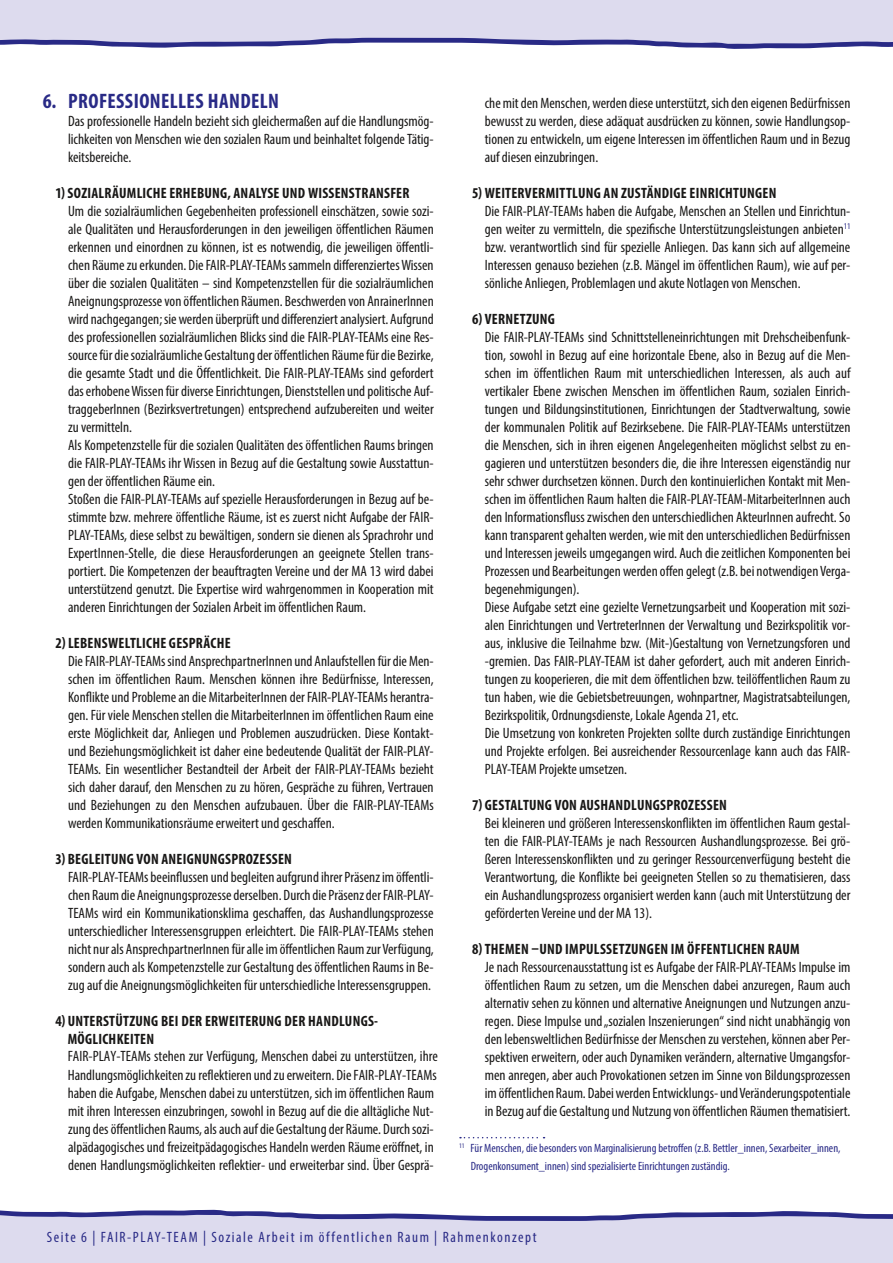
<style>
.page{position:relative;width:893px;height:1263px;background:#fff}
.page>*{position:absolute;margin:0;border:0;box-sizing:border-box;transform-origin:0 0}
.t1{font:700 condensed 21px "Myriad Pro";letter-spacing:.02em;color:#292a86}
.t2{font:condensed 15px/18px "Myriad Pro";color:#181716;text-align:justify}
.t3{font:700 condensed 15px "Myriad Pro";letter-spacing:.015em;color:#181716}
.t4{font:condensed 15px "Myriad Pro";letter-spacing:.105em;color:#292a86}
.t5{font:condensed 12px/18px "Myriad Pro";color:#292a86}
.s1{font-weight:700}
</style>
<div class="page">
<div style="left:0;top:1223px;width:893px;height:40px;background:#dddbee"></div>
<svg style="left:0;top:1209px;width:893px;height:14px"></svg>
<div style="left:0;top:0;width:893px;height:36px;background:#dddbee"></div>
<svg style="left:0;top:36px;width:893px;height:13px"></svg>
<svg style="left:460px;top:1137px;width:85px;height:1px"></svg>
<h2 class="t1" style="left:43px;top:88px;width:238px">6. PROFESSIONELLES HANDELN</h2>
<p class="t2" style="left:68px;top:112px;width:367px">Das professionelle Handeln bezieht sich gleichermaßen auf die Handlungsmög&shy;lichkeiten von Menschen wie den sozialen Raum und beinhaltet folgende Tätig&shy;keitsbereiche.</p>
<h3 class="t3" style="left:55px;top:184px;width:356px">1) SOZIALRÄUMLICHE ERHEBUNG, ANALYSE UND WISSENSTRANSFER</h3>
<p class="t2" style="left:68px;top:202px;width:367px;text-align:left">Um die sozialräumlichen Gegebenheiten professionell einschätzen, sowie sozi&shy;ale Qualitäten und Herausforderungen in den jeweiligen öffentlichen Räumen erkennen und einordnen zu können, ist es notwendig, die jeweiligen öffentli&shy;chen Räume zu erkunden. Die FAIR-PLAY-TEAMs sammeln differenziertes Wissen über die sozialen Qualitäten – sind Kompetenzstellen für die sozialräumlichen Aneignungsprozesse von öffentlichen Räumen. Beschwerden von AnrainerInnen wird nachgegangen; sie werden überprüft und differenziert analysiert. Aufgrund des professionellen sozialräumlichen Blicks sind die FAIR-PLAY-TEAMs eine Res&shy;source für die sozialräumliche Gestaltung der öffentlichen Räume für die Bezirke, die gesamte Stadt und die Öffentlichkeit. Die FAIR-PLAY-TEAMs sind gefordert das erhobene Wissen für diverse Einrichtungen, Dienststellen und politische Auf&shy;traggeberInnen (Bezirksvertretungen) entsprechend aufzubereiten und weiter zu vermitteln.<br>Als Kompetenzstelle für die sozialen Qualitäten des öffentlichen Raums bringen die FAIR-PLAY-TEAMs ihr Wissen in Bezug auf die Gestaltung sowie Ausstattun&shy;gen der öffentlichen Räume ein.<br>Stoßen die FAIR-PLAY-TEAMs auf spezielle Herausforderungen in Bezug auf be&shy;stimmte bzw. mehrere öffentliche Räume, ist es zuerst nicht Aufgabe der FAIR-PLAY-TEAMs, diese selbst zu bewältigen, sondern sie dienen als Sprachrohr und ExpertInnen-Stelle, die diese Herausforderungen an geeignete Stellen trans&shy;portiert. Die Kompetenzen der beauftragten Vereine und der MA 13 wird dabei unterstützend genutzt. Die Expertise wird wahrgenommen in Kooperation mit anderen Einrichtungen der Sozialen Arbeit im öffentlichen Raum.</p>
<h3 class="t3" style="left:55px;top:634px;width:177px">2) LEBENSWELTLICHE GESPRÄCHE</h3>
<p class="t2" style="left:68px;top:652px;width:367px">Die FAIR-PLAY-TEAMs sind AnsprechpartnerInnen und Anlaufstellen für die Men&shy;schen im öffentlichen Raum. Menschen können ihre Bedürfnisse, Interessen, Konflikte und Probleme an die MitarbeiterInnen der FAIR-PLAY-TEAMs herantra&shy;gen. Für viele Menschen stellen die MitarbeiterInnen im öffentlichen Raum eine erste Möglichkeit dar, Anliegen und Problemen auszudrücken. Diese Kontakt&shy;und Beziehungsmöglichkeit ist daher eine bedeutende Qualität der FAIR-PLAY-TEAMs. Ein wesentlicher Bestandteil der Arbeit der FAIR-PLAY-TEAMs bezieht sich daher darauf, den Menschen zu zu hören, Gespräche zu führen, Vertrauen und Beziehungen zu den Menschen aufzubauen. Über die FAIR-PLAY-TEAMs werden Kommunikationsräume erweitert und geschaffen.</p>
<h3 class="t3" style="left:55px;top:850px;width:238px">3) BEGLEITUNG VON ANEIGNUNGSPROZESSEN</h3>
<p class="t2" style="left:68px;top:868px;width:367px">FAIR-PLAY-TEAMs beeinflussen und begleiten aufgrund ihrer Präsenz im öffentli&shy;chen Raum die Aneignungsprozesse derselben. Durch die Präsenz der FAIR-PLAY-TEAMs wird ein Kommunikationsklima geschaffen, das Aushandlungsprozesse unterschiedlicher Interessensgruppen erleichtert. Die FAIR-PLAY-TEAMs stehen nicht nur als AnsprechpartnerInnen für alle im öffentlichen Raum zur Verfügung, sondern auch als Kompetenzstelle zur Gestaltung des öffentlichen Raums in Be&shy;zug auf die Aneignungsmöglichkeiten für unterschiedliche Interessensgruppen.</p>
<h3 class="t3" style="left:55px;top:1011px;width:324px">4)UNTERSTÜTZUNG BEI DER ERWEITERUNG DER HANDLUNGS-</h3>
<p class="t2" style="left:68px;top:1030px;width:372px;text-align:left"><span class="s1">MÖGLICHKEITEN<br></span>FAIR-PLAY-TEAMs stehen zur Verfügung, Menschen dabei zu unterstützen, ihre Handlungsmöglichkeiten zu reflektieren und zu erweitern. Die FAIR-PLAY-TEAMs haben die Aufgabe, Menschen dabei zu unterstützen, sich im öffentlichen Raum mit ihren Interessen einzubringen, sowohl in Bezug auf die die alltägliche Nut&shy;zung des öffentlichen Raums, als auch auf die Gestaltung der Räume. Durch sozi&shy;alpädagogisches und freizeitpädagogisches Handeln werden Räume eröffnet, in denen Handlungsmöglichkeiten reflektier- und erweiterbar sind. Über Gesprä-</p>
<p class="t2" style="left:485px;top:94px;width:367px">che mit den Menschen, werden diese unterstützt, sich den eigenen Bedürfnissen bewusst zu werden, diese adäquat ausdrücken zu können, sowie Handlungsop&shy;tionen zu entwickeln, um eigene Interessen im öffentlichen Raum und in Bezug auf diesen einzubringen.</p>
<h3 class="t3" style="left:472px;top:184px;width:306px">5) WEITERVERMITTLUNG AN ZUSTÄNDIGE EINRICHTUNGEN</h3>
<p class="t2" style="left:485px;top:202px;width:367px">Die FAIR-PLAY-TEAMs haben die Aufgabe, Menschen an Stellen und Einrichtun&shy;gen weiter zu vermitteln, die spezifische Unterstützungsleistungen anbieten<sup>11 </sup>bzw. verantwortlich sind für spezielle Anliegen. Das kann sich auf allgemeine Interessen genauso beziehen (z.B. Mängel im öffentlichen Raum), wie auf per&shy;sönliche Anliegen, Problemlagen und akute Notlagen von Menschen.</p>
<h3 class="t3" style="left:472px;top:310px;width:84px">6) VERNETZUNG</h3>
<p class="t2" style="left:485px;top:328px;width:367px;text-align:left">Die FAIR-PLAY-TEAMs sind Schnittstelleneinrichtungen mit Drehscheibenfunk&shy;tion, sowohl in Bezug auf eine horizontale Ebene, also in Bezug auf die Men&shy;schen im öffentlichen Raum mit unterschiedlichen Interessen, als auch auf vertikaler Ebene zwischen Menschen im öffentlichen Raum, sozialen Einrich&shy;tungen und Bildungsinstitutionen, Einrichtungen der Stadtverwaltung, sowie der kommunalen Politik auf Bezirksebene. Die FAIR-PLAY-TEAMs unterstützen die Menschen, sich in ihren eigenen Angelegenheiten möglichst selbst zu en&shy;gagieren und unterstützen besonders die, die ihre Interessen eigenständig nur sehr schwer durchsetzen können. Durch den kontinuierlichen Kontakt mit Men&shy;schen im öffentlichen Raum halten die FAIR-PLAY-TEAM-MitarbeiterInnen auch den Informationsfluss zwischen den unterschiedlichen AkteurInnen aufrecht. So kann transparent gehalten werden, wie mit den unterschiedlichen Bedürfnissen und Interessen jeweils umgegangen wird. Auch die zeitlichen Komponenten bei Prozessen und Bearbeitungen werden offen gelegt (z.B. bei notwendigen Verga&shy;begenehmigungen).<br>Diese Aufgabe setzt eine gezielte Vernetzungsarbeit und Kooperation mit sozi&shy;alen Einrichtungen und VertreterInnen der Verwaltung und Bezirkspolitik vor&shy;aus, inklusive die Teilnahme bzw. (Mit-)Gestaltung von Vernetzungsforen und -gremien. Das FAIR-PLAY-TEAM ist daher gefordert, auch mit anderen Einrich&shy;tungen zu kooperieren, die mit dem öffentlichen bzw. teilöffentlichen Raum zu tun haben, wie die Gebietsbetreuungen, wohnpartner, Magistratsabteilungen, Bezirkspolitik, Ordnungsdienste, Lokale Agenda 21, etc.<br>Die Umsetzung von konkreten Projekten sollte durch zuständige Einrichtungen und Projekte erfolgen. Bei ausreichender Ressourcenlage kann auch das FAIR-PLAY-TEAM Projekte umsetzen.</p>
<h3 class="t3" style="left:472px;top:796px;width:256px">7) GESTALTUNG VON AUSHANDLUNGSPROZESSEN</h3>
<p class="t2" style="left:485px;top:814px;width:367px">Bei kleineren und größeren Interessenskonflikten im öffentlichen Raum gestal&shy;ten die FAIR-PLAY-TEAMs je nach Ressourcen Aushandlungsprozesse. Bei grö&shy;ßeren Interessenskonflikten und zu geringer Ressourcenverfügung besteht die Verantwortung, die Konflikte bei geeigneten Stellen so zu thematisieren, dass ein Aushandlungsprozess organisiert werden kann (auch mit Unterstützung der geförderten Vereine und der MA 13).</p>
<h3 class="t3" style="left:472px;top:940px;width:329px">8) THEMEN –UND IMPULSSETZUNGEN IM ÖFFENTLICHEN RAUM</h3>
<p class="t2" style="left:485px;top:958px;width:367px">Je nach Ressourcenausstattung ist es Aufgabe der FAIR-PLAY-TEAMs Impulse im öffentlichen Raum zu setzen, um die Menschen dabei anzuregen, Raum auch alternativ sehen zu können und alternative Aneignungen und Nutzungen anzu&shy;regen. Diese Impulse und „sozialen Inszenierungen“ sind nicht unabhängig von den lebensweltlichen Bedürfnisse der Menschen zu verstehen, können aber Per&shy;spektiven erweitern, oder auch Dynamiken verändern, alternative Umgangsfor&shy;men anregen, aber auch Provokationen setzen im Sinne von Bildungsprozessen im öffentlichen Raum. Dabei werden Entwicklungs- und Veränderungspotentiale in Bezug auf die Gestaltung und Nutzung von öffentlichen Räumen thematisiert.</p>
<p class="t5" style="left:471px;top:1139px;width:371px;text-indent:-11px"><sup>11</sup> Für Menschen, die besonders von Marginalisierung betroffen (z.B. Bettler_innen, Sexarbeiter_innen,<br>Drogenkonsument_innen) sind spezialisierte Einrichtungen zuständig.</p>
<p class="t4" style="left:47px;top:1228px;width:491px">Seite 6 | FAIR-PLAY-TEAM | Soziale Arbeit im öffentlichen Raum | Rahmenkonzept</p>
</div>
